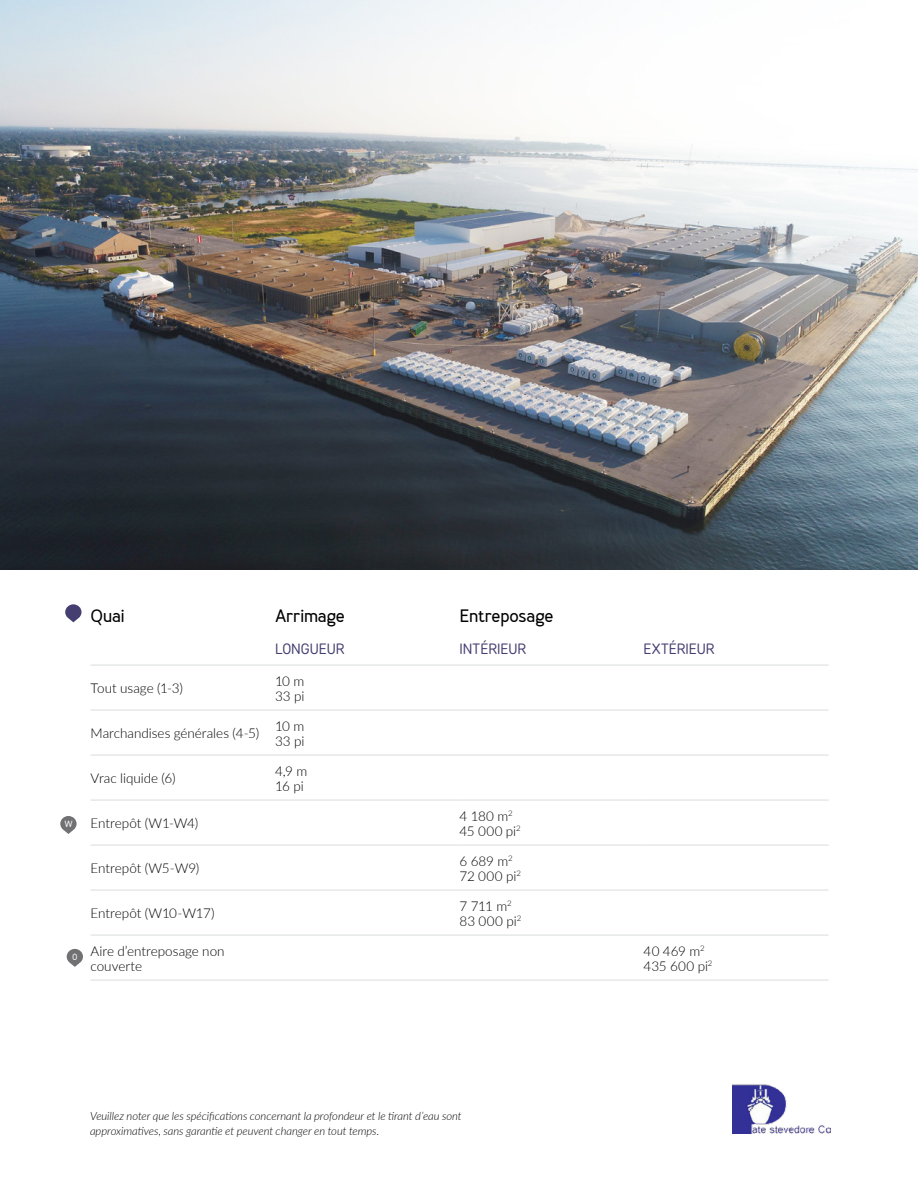
<style>
.page{position:relative;width:918px;height:1188px;background:#fff}
.page>*{position:absolute;margin:0;border:0;box-sizing:border-box;transform-origin:0 0}
.t1{font:700 18px "Merlo";letter-spacing:-.01em;color:#000}
.t2{font:15px "Core Sans DS35";letter-spacing:-.005em;color:#443e71}
.t3{font:300 13.5px/15px "Lato";letter-spacing:-.005em;color:#000}
.t4{font:italic 300 11.25px/15px "Lato";letter-spacing:-.005em;color:#000}
.t5{font:700 9px "Merlo";color:#fff}
</style>
<div class="page">
<hr style="left:91px;top:754px;width:184px;height:2px;background:#e6e7e8">
<hr style="left:275px;top:754px;width:185px;height:2px;background:#e6e7e8">
<hr style="left:460px;top:754px;width:184px;height:2px;background:#e6e7e8">
<hr style="left:644px;top:754px;width:185px;height:2px;background:#e6e7e8">
<hr style="left:91px;top:799px;width:184px;height:2px;background:#e6e7e8">
<hr style="left:275px;top:799px;width:185px;height:2px;background:#e6e7e8">
<hr style="left:460px;top:799px;width:184px;height:2px;background:#e6e7e8">
<hr style="left:644px;top:799px;width:185px;height:2px;background:#e6e7e8">
<hr style="left:91px;top:844px;width:184px;height:2px;background:#e6e7e8">
<hr style="left:275px;top:844px;width:185px;height:2px;background:#e6e7e8">
<hr style="left:460px;top:844px;width:184px;height:2px;background:#e6e7e8">
<hr style="left:644px;top:844px;width:185px;height:2px;background:#e6e7e8">
<hr style="left:91px;top:889px;width:184px;height:2px;background:#e6e7e8">
<hr style="left:275px;top:889px;width:185px;height:2px;background:#e6e7e8">
<hr style="left:460px;top:889px;width:184px;height:2px;background:#e6e7e8">
<hr style="left:644px;top:889px;width:185px;height:2px;background:#e6e7e8">
<hr style="left:91px;top:934px;width:184px;height:2px;background:#e6e7e8">
<hr style="left:275px;top:934px;width:185px;height:2px;background:#e6e7e8">
<hr style="left:460px;top:934px;width:184px;height:2px;background:#e6e7e8">
<hr style="left:644px;top:934px;width:185px;height:2px;background:#e6e7e8">
<hr style="left:91px;top:979px;width:184px;height:2px;background:#e6e7e8">
<hr style="left:275px;top:979px;width:185px;height:2px;background:#e6e7e8">
<hr style="left:460px;top:979px;width:184px;height:2px;background:#e6e7e8">
<hr style="left:644px;top:979px;width:185px;height:2px;background:#e6e7e8">
<hr style="left:91px;top:664px;width:184px;height:2px;background:#e6e7e8">
<hr style="left:275px;top:664px;width:185px;height:2px;background:#e6e7e8">
<hr style="left:460px;top:664px;width:184px;height:2px;background:#e6e7e8">
<hr style="left:644px;top:664px;width:185px;height:2px;background:#e6e7e8">
<hr style="left:91px;top:709px;width:184px;height:2px;background:#e6e7e8">
<hr style="left:275px;top:709px;width:185px;height:2px;background:#e6e7e8">
<hr style="left:460px;top:709px;width:184px;height:2px;background:#e6e7e8">
<hr style="left:644px;top:709px;width:185px;height:2px;background:#e6e7e8">
<svg style="left:65px;top:604px;width:17px;height:18px"></svg>
<svg style="left:67px;top:949px;width:16px;height:18px"></svg>
<svg style="left:60px;top:816px;width:17px;height:18px"></svg>
<img style="left:733px;top:1084px;width:98px;height:49px">
<img style="left:0;top:0;width:918px;height:570px">
<p class="t5" style="left:64px;top:819px;width:10px">W</p>
<p class="t5" style="left:72px;top:952px;width:7px">0</p>
<h1 class="t1" style="left:91px;top:605px;width:36px">Quai</h1>
<h1 class="t1" style="left:275px;top:605px;width:71px">Arrimage</h1>
<h1 class="t1" style="left:460px;top:605px;width:95px">Entreposage</h1>
<p class="t2" style="left:275px;top:640px;width:71px">LONGUEUR</p>
<p class="t2" style="left:460px;top:640px;width:68px">INTÉRIEUR</p>
<p class="t2" style="left:644px;top:640px;width:73px">EXTÉRIEUR</p>
<p class="t3" style="left:91px;top:680px;width:94px">Tout usage (1-3)</p>
<p class="t3" style="left:275px;top:673px;width:31px">10 m<br>33 pi</p>
<p class="t3" style="left:91px;top:725px;width:170px">Marchandises générales (4-5)</p>
<p class="t3" style="left:275px;top:718px;width:31px">10 m<br>33 pi</p>
<p class="t3" style="left:91px;top:770px;width:87px">Vrac liquide (6)</p>
<p class="t3" style="left:275px;top:763px;width:34px">4,9 m<br>16 pi</p>
<p class="t3" style="left:91px;top:815px;width:109px">Entrepôt (W1-W4)</p>
<p class="t3" style="left:460px;top:808px;width:63px">4 180 m<sup>2<br></sup>45 000 pi<sup>2</sup></p>
<p class="t3" style="left:91px;top:860px;width:110px">Entrepôt (W5-W9)</p>
<p class="t3" style="left:460px;top:853px;width:63px">6 689 m<sup>2<br></sup>72 000 pi<sup>2</sup></p>
<p class="t3" style="left:91px;top:905px;width:125px">Entrepôt (W10-W17)</p>
<p class="t3" style="left:460px;top:898px;width:63px">7 711 m<sup>2<br></sup>83 000 pi<sup>2</sup></p>
<p class="t3" style="left:91px;top:943px;width:136px">Aire d’entreposage non couverte</p>
<p class="t3" style="left:644px;top:943px;width:71px">40 469 m<sup>2<br></sup>435 600 pi<sup>2</sup></p>
<p class="t4" style="left:90px;top:1108px;width:373px">Veuillez noter que les spécifications concernant la profondeur et le tirant d’eau sont approximatives, sans garantie et peuvent changer en tout temps.</p>
</div>
